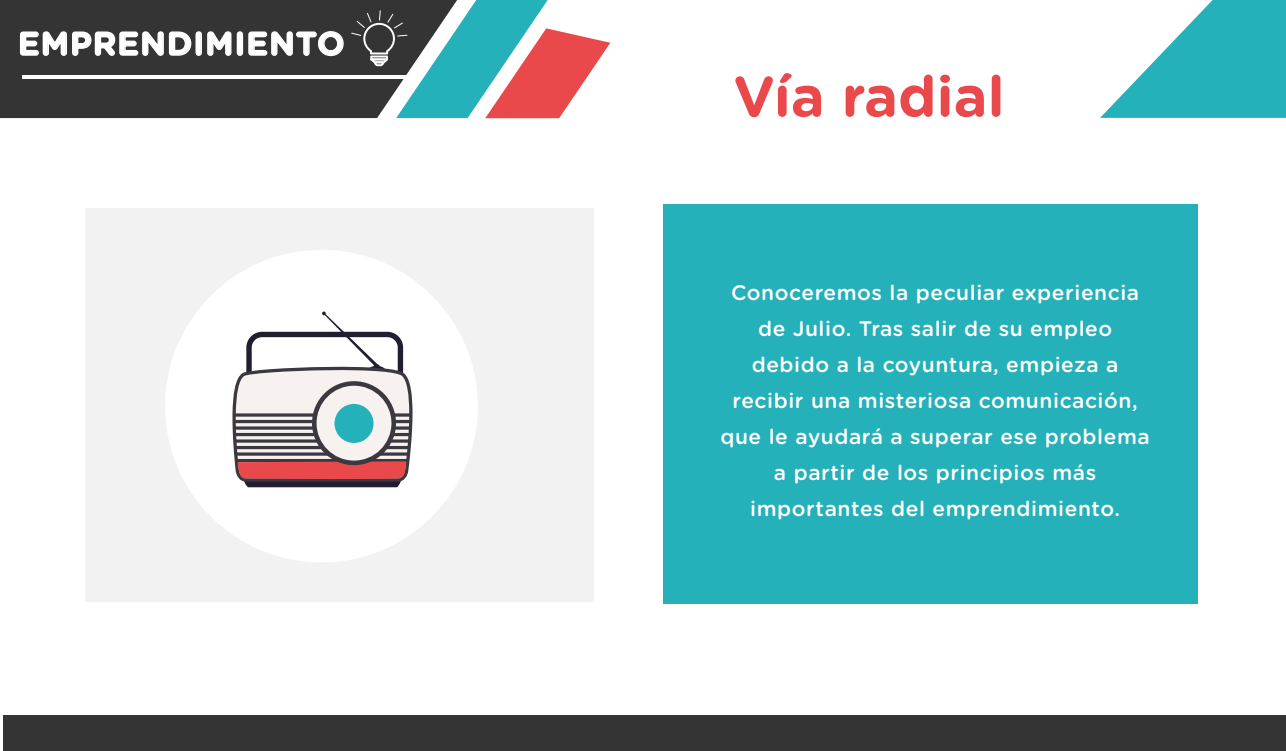
<style>
.page{position:relative;width:1286px;height:751px;background:#fff}
.page>*{position:absolute;margin:0;border:0;box-sizing:border-box;transform-origin:0 0}
.t1{font:700 57px "Gotham Rounded";color:#e9494b}
.t2{font:700 32.7px "Gotham Rounded";letter-spacing:.025em;color:#fff}
.t3{font:500 21px/36px "Gotham Rounded";letter-spacing:.025em;color:#fff;text-align:center}
</style>
<div class="page">
<div style="left:0;top:0;width:351px;height:118px;background:#343434"></div>
<hr style="left:22px;top:75px;width:394px;height:4px;background:#fff">
<svg style="left:351px;top:0;width:259px;height:118px"></svg>
<svg style="left:19px;top:31px;width:173px;height:26px;background:#656565"></svg>
<div style="left:195px;top:31px;width:7px;height:25px;border:1px solid #fff;border-radius:3px"></div>
<svg style="left:206px;top:31px;width:26px;height:26px"></svg>
<div style="left:237px;top:31px;width:6px;height:25px;border:1px solid #fff;border-radius:3px"></div>
<svg style="left:248px;top:30px;width:96px;height:27px;background:#616161"></svg>
<div style="left:3px;top:716px;width:1282px;height:35px;background:#343434"></div>
<div style="left:85px;top:209px;width:508px;height:393px;background:#f2f2f2"></div>
<div style="left:165px;top:250px;width:312px;height:312px;background:#fff;border-radius:50%"></div>
<svg style="left:232px;top:311px;width:181px;height:176px"></svg>
<svg style="left:312px;top:381px;width:84px;height:84px"></svg>
<div style="left:316px;top:386px;width:75px;height:74px;background:#f7f2f0;border-radius:50%"></div>
<div style="left:334px;top:404px;width:39px;height:39px;background:#24b1ba;border-radius:50%"></div>
<div style="left:663px;top:204px;width:534px;height:400px;background:#24b1ba"></div>
<svg style="left:1100px;top:0;width:185px;height:118px"></svg>
<h2 class="t2" style="left:18px;top:20px;width:328px">EMPRENDIMIENTO</h2>
<h1 class="t1" style="left:733px;top:55px;width:273px">Vía radial</h1>
<p class="t3" style="left:720px;top:274px;width:431px">Conoceremos la peculiar experiencia de Julio. Tras salir de su empleo debido a la coyuntura, empieza a recibir una misteriosa comunicación, que le ayudará a superar ese problema a partir de los principios más importantes del emprendimiento.</p>
</div>
